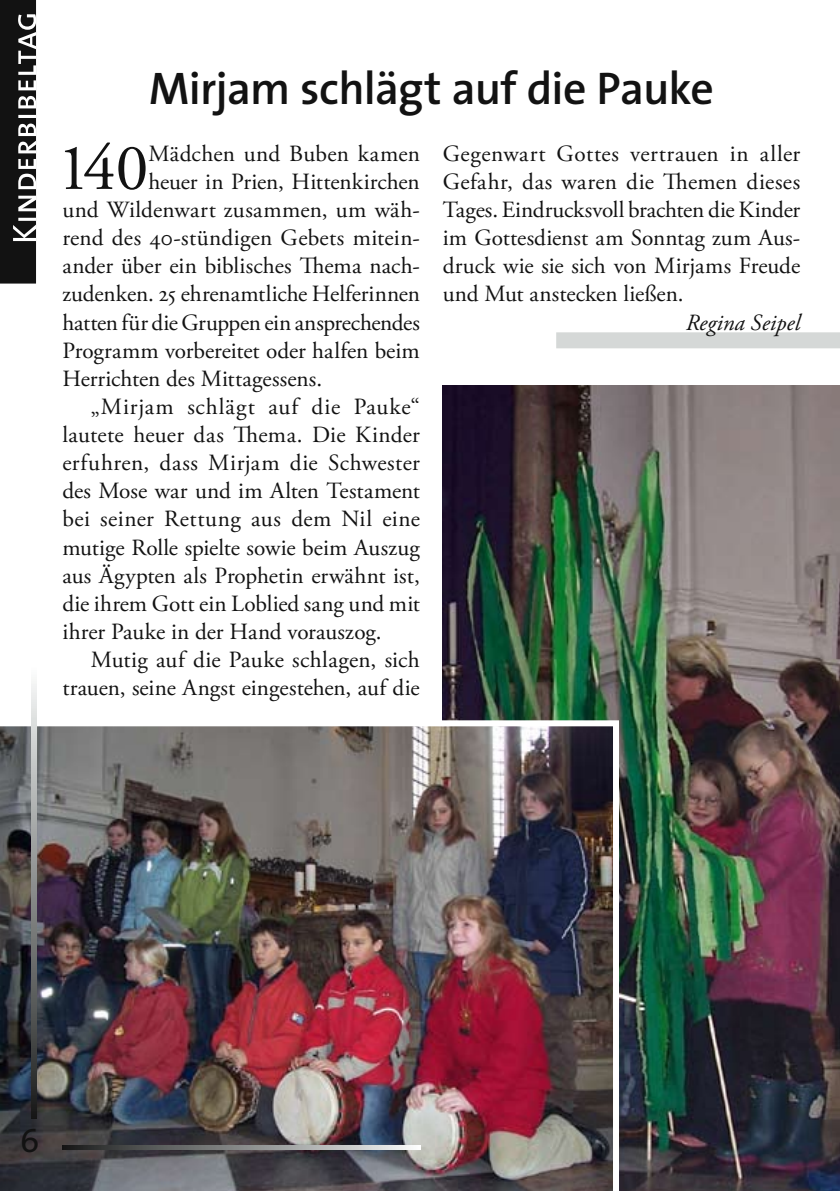
<style>
.page{position:relative;width:840px;height:1191px;background:#fff}
.page>*{position:absolute;margin:0;border:0;box-sizing:border-box;transform-origin:0 0}
.t1{font:65.6px "Adobe Garamond Pro";color:#121212}
.t2{font:600 46px "The Sans";letter-spacing:-.02em;color:#121212}
.t3{font:34px "The Sans Caps";color:#fff}
.t4{font:23.2px/28.2px "Adobe Garamond Pro";letter-spacing:.005em;color:#121212;text-align:justify}
.t5{font:23.2px "Adobe Garamond Pro";letter-spacing:-.015em;color:#121212}
.t6{font:23.2px "Adobe Garamond Pro";letter-spacing:.025em;color:#121212}
.t7{font:23.2px "Adobe Garamond Pro";letter-spacing:.04em;color:#121212}
.t8{font:italic 23.2px "Adobe Garamond Pro";color:#121212}
</style>
<div class="page">
<img style="left:442px;top:386px;width:396px;height:805px">
<img style="left:0;top:720px;width:618px;height:471px">
<svg style="left:32px;top:683px;width:4px;height:436px;background:#858786"></svg>
<svg style="left:62px;top:1145px;width:358px;height:4px"></svg>
<div style="left:556px;top:332px;width:283px;height:16px;background:#d5d8d7"></div>
<div style="left:0;top:0;width:36px;height:283px;background:#121212"></div>
<svg style="left:22px;top:1128px;width:16px;height:24px"></svg>
<h3 class="t3" style="left:-4px;top:244px;width:234px;rotate:-90deg">Kinderbibeltag</h3>
<h2 class="t2" style="left:149px;top:51px;width:566px">Mirjam schlägt auf die Pauke</h2>
<p class="t4" style="left:442px;top:140px;width:359px">Gegenwart Gottes vertrauen in aller Gefahr, das waren die Themen dieses Tages. Eindrucksvoll brachten die Kinder im Gottesdienst am Sonntag zum Aus&shy;druck wie sie sich von Mirjams Freude und Mut anstecken ließen.</p>
<p class="t8" style="left:685px;top:308px;width:116px">Regina Seipel</p>
<h1 class="t1" style="left:62px;top:129px;width:87px">140</h1>
<p class="t4" style="left:148px;top:140px;width:273px">Mädchen und Buben kamen</p>
<p class="t4" style="left:148px;top:168px;width:273px">heuer in Prien, Hittenkirchen</p>
<p class="t4" style="left:62px;top:196px;width:359px">und Wildenwart zusammen, um wäh-</p>
<p class="t4" style="left:62px;top:224px;width:359px">rend des 40-stündigen Gebets mitein-</p>
<p class="t4" style="left:62px;top:253px;width:359px">ander über ein biblisches Thema nach-</p>
<p class="t4" style="left:62px;top:281px;width:359px">zudenken. 25 ehrenamtliche Helferinnen</p>
<p class="t5" style="left:62px;top:308px;width:359px">hatten für die Gruppen ein ansprechendes</p>
<p class="t4" style="left:62px;top:337px;width:359px">Programm vorbereitet oder halfen beim</p>
<p class="t4" style="left:62px;top:365px;width:261px">Herrichten des Mittagessens.</p>
<p class="t7" style="left:91px;top:392px;width:330px">„Mirjam schlägt auf die Pauke“</p>
<p class="t4" style="left:62px;top:421px;width:359px">lautete heuer das Thema. Die Kinder</p>
<p class="t6" style="left:62px;top:449px;width:359px">erfuhren, dass Mirjam die Schwester</p>
<p class="t4" style="left:62px;top:477px;width:359px">des Mose war und im Alten Testament</p>
<p class="t4" style="left:62px;top:506px;width:359px">bei seiner Rettung aus dem Nil eine</p>
<p class="t4" style="left:62px;top:534px;width:359px">mutige Rolle spielte sowie beim Auszug</p>
<p class="t4" style="left:62px;top:562px;width:359px">aus Ägypten als Prophetin erwähnt ist,</p>
<p class="t4" style="left:62px;top:590px;width:359px">die ihrem Gott ein Loblied sang und mit</p>
<p class="t4" style="left:62px;top:618px;width:320px">ihrer Pauke in der Hand vorauszog.</p>
<p class="t4" style="left:91px;top:646px;width:330px">Mutig auf die Pauke schlagen, sich</p>
<p class="t4" style="left:62px;top:674px;width:358px">trauen, seine Angst eingestehen, auf die</p>
</div>
